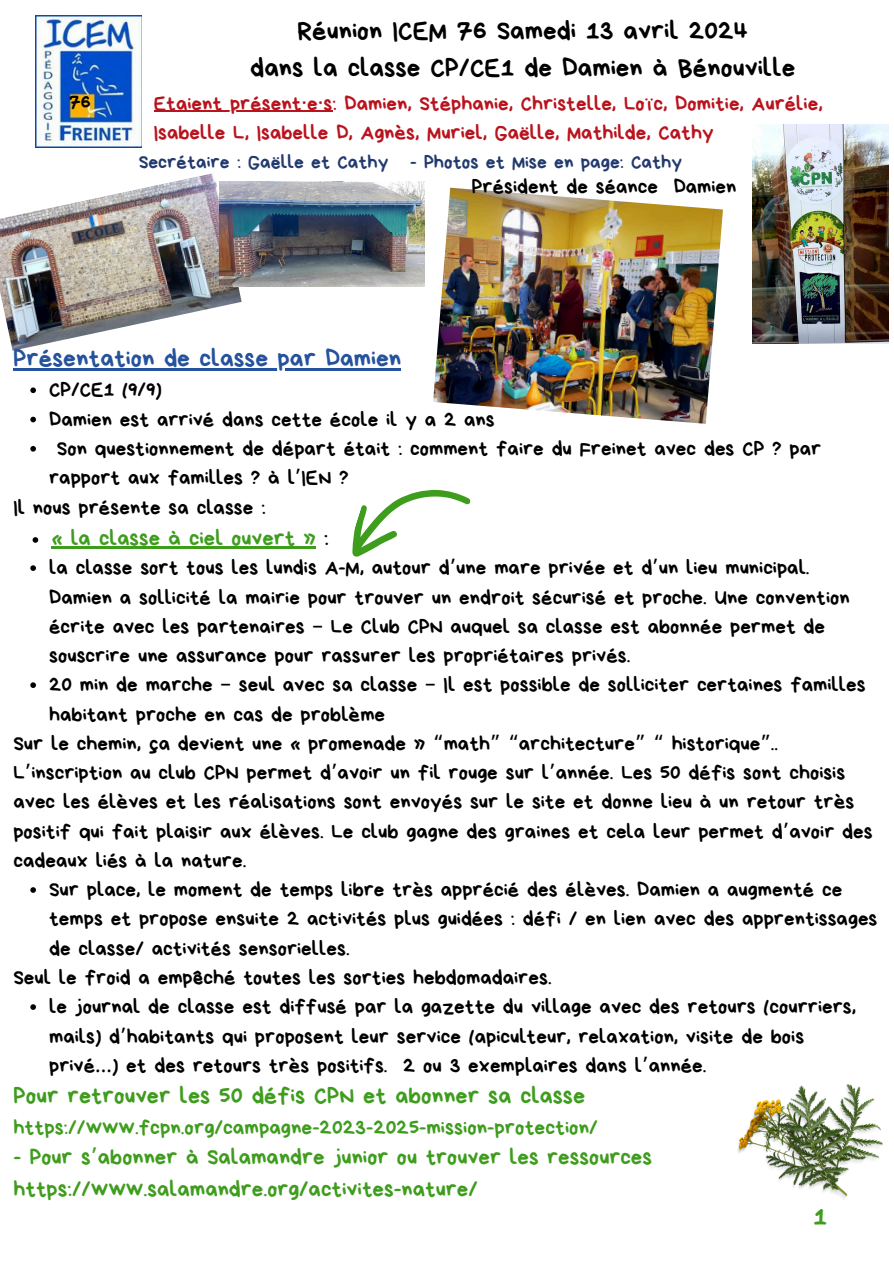
<style>
.page{position:relative;width:894px;height:1264px;background:#fff}
.page>*{position:absolute;margin:0;border:0;box-sizing:border-box;transform-origin:0 0}
.t1{font:27px/37.2px "Bryndan Write";color:#000;text-align:center}
.t2{font:27px "Bryndan Write";color:#3f9d1e}
.t3{font:25.35px "Bryndan Write";color:#25529c}
.t4{font:24px "Bryndan Write";color:#3f9d1e}
.t5{font:22.8px/31.5px "Bryndan Write";color:#3f9d1e}
.t6{font:22.5px "Bryndan Write";color:#3f9d1e}
.t7{font:21.3px "Bryndan Write";color:#3f9d1e}
.t8{font:21px/29.2px "Bryndan Write";color:#000}
.t9{font:21px/29.2px "Bryndan Write";color:#b9141e}
.t10{font:19.65px "Bryndan Write";color:#000}
.t11{font:19.5px "Bryndan Write";color:#233a6e}
.s1{font-family:"Noto Sans"}
.s2{font-family:"Noto Sans Gurmukhi"}
.s3{color:#000}
</style>
<div class="page">
<img style="left:35px;top:16px;width:107px;height:132px">
<img style="left:0;top:173px;width:241px;height:178px">
<img style="left:752px;top:124px;width:136px;height:220px">
<img style="left:220px;top:182px;width:204px;height:104px">
<img style="left:433px;top:188px;width:289px;height:236px">
<hr style="left:13px;top:368px;width:388px;height:2px;background:#25529c">
<svg style="left:30px;top:387px;width:6px;height:6px"></svg>
<svg style="left:30px;top:417px;width:6px;height:5px"></svg>
<svg style="left:30px;top:446px;width:6px;height:5px"></svg>
<svg style="left:33px;top:537px;width:5px;height:6px"></svg>
<hr style="left:52px;top:546px;width:264px;height:2px;background:#3f9d1e">
<svg style="left:30px;top:565px;width:6px;height:6px"></svg>
<svg style="left:30px;top:682px;width:6px;height:6px"></svg>
<svg style="left:30px;top:887px;width:6px;height:5px"></svg>
<svg style="left:30px;top:1004px;width:6px;height:5px"></svg>
<svg style="left:352px;top:489px;width:119px;height:68px"></svg>
<img style="left:738px;top:1084px;width:144px;height:115px">
<hr style="left:154px;top:111px;width:178px;height:1px;background:#b9141e">
<h2 class="t10" style="left:69px;top:92px;width:23px">76</h2>
<p class="t1" style="left:250px;top:12px;width:546px">Réunion ICEM 76 Samedi 13 avril 2024<br>dans la classe CP/CE1 de Damien à Bénouville</p>
<h2 class="t9" style="left:154px;top:89px;width:670px">Etaient présent<span class="s1">⸱</span>e<span class="s1">⸱</span>s: Damien, Stéphanie, Christelle, Loïc, Domitie, Aurélie,<br>Isabelle L, Isabelle D, Agnès, Muriel, Gaëlle, Mathilde, Cathy</h2>
<p class="t11" style="left:139px;top:152px;width:544px">Secrétaire : Gaëlle et Cathy - Photos et Mise en page: Cathy</p>
<p class="t8" style="left:472px;top:172px;width:266px">Président de séance Damien</p>
<p class="t3" style="left:13px;top:346px;width:389px">Présentation de classe par Damien</p>
<p class="t8" style="left:49px;top:375px;width:114px">CP/CE1 (9/9)</p>
<h2 class="t8" style="left:49px;top:405px;width:447px">Damien est arrivé dans cette école il y a 2 ans</h2>
<p class="t8" style="left:49px;top:434px;width:773px;text-indent:8px">Son questionnement de départ était : comment faire du Freinet avec des CP ? par rapport aux familles ? à l<span class="s2">’</span>IEN ?</p>
<p class="t8" style="left:13px;top:492px;width:253px">Il nous présente sa classe :</p>
<h1 class="t6" style="left:52px;top:527px;width:278px">« la classe à ciel ouvert » <span class="s3">:</span></h1>
<p class="t8" style="left:49px;top:553px;width:761px">la classe sort tous les lundis A-M, autour d<span class="s2">’</span>une mare privée et d<span class="s2">’</span>un lieu municipal.</p>
<p class="t8" style="left:49px;top:582px;width:817px">Damien a sollicité la mairie pour trouver un endroit sécurisé et proche. Une convention écrite avec les partenaires <span class="s2">–</span> Le Club CPN auquel sa classe est abonnée permet de souscrire une assurance pour rassurer les propriétaires privés.<br>20 min de marche <span class="s2">–</span> seul avec sa classe <span class="s2">–</span> Il est possible de solliciter certaines familles</p>
<p class="t8" style="left:13px;top:699px;width:765px;text-indent:36px">habitant proche en cas de problème<br>Sur le chemin, ça devient une « promenade » <span class="s2">“</span>math<span class="s2">” “</span>architecture<span class="s2">” “</span> historique<span class="s2">”</span>..</p>
<h2 class="t8" style="left:13px;top:758px;width:833px">L<span class="s2">’</span>inscription au club CPN permet d<span class="s2">’</span>avoir un fil rouge sur l<span class="s2">’</span>année. Les 50 défis sont choisis</h2>
<h2 class="t8" style="left:13px;top:787px;width:842px">avec les élèves et les réalisations sont envoyés sur le site et donne lieu à un retour très</h2>
<h2 class="t8" style="left:13px;top:816px;width:860px">positif qui fait plaisir aux élèves. Le club gagne des graines et cela leur permet d<span class="s2">’</span>avoir des</h2>
<h2 class="t8" style="left:13px;top:846px;width:234px">cadeaux liés à la nature.</h2>
<h2 class="t8" style="left:49px;top:875px;width:794px">Sur place, le moment de temps libre très apprécié des élèves. Damien a augmenté ce</h2>
<h2 class="t8" style="left:49px;top:904px;width:829px">temps et propose ensuite 2 activités plus guidées : défi / en lien avec des apprentissages</h2>
<p class="t8" style="left:49px;top:933px;width:302px">de classe/ activités sensorielles.</p>
<p class="t8" style="left:13px;top:963px;width:539px">Seul le froid a empêché toutes les sorties hebdomadaires.</p>
<p class="t8" style="left:49px;top:992px;width:808px">le journal de classe est diffusé par la gazette du village avec des retours (courriers,</p>
<p class="t8" style="left:49px;top:1021px;width:756px">mails) d<span class="s2">’</span>habitants qui proposent leur service (apiculteur, relaxation, visite de bois privé<span class="s2">…</span>) et des retours très positifs. 2 ou 3 exemplaires dans l<span class="s2">’</span>année.</p>
<p class="t4" style="left:13px;top:1084px;width:573px">Pour retrouver les 50 défis CPN et abonner sa classe</p>
<p class="t7" style="left:13px;top:1116px;width:586px">https://www.fcpn.org/campagne-2023-2025-mission-protection/</p>
<p class="t5" style="left:13px;top:1141px;width:640px">- Pour s<span class="s2">’</span>abonner à Salamandre junior ou trouver les ressources https://www.salamandre.org/activites-nature/</p>
<p class="t2" style="left:813px;top:1202px;width:15px">1</p>
</div>
